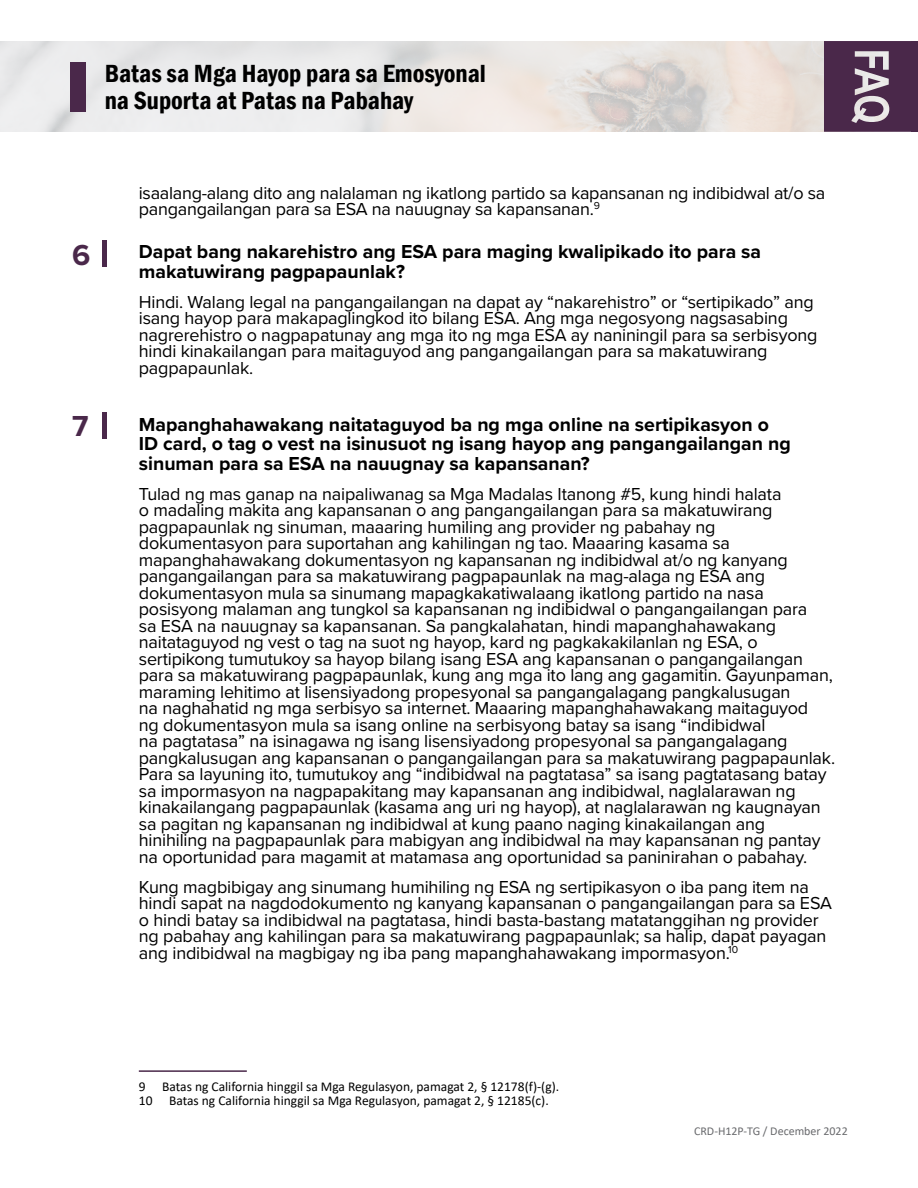
<style>
.page{position:relative;width:918px;height:1188px;background:#fff}
.page>*{position:absolute;margin:0;border:0;box-sizing:border-box;transform-origin:0 0}
.t1{font:700 30px "Proxima Nova";color:#4a284a}
.t2{font:600 condensed 25.5px/27px "Franklin Gothic";color:#000}
.t3{font:700 19.5px/19.5px "Proxima Nova";color:#000}
.t4{font:18px/16.5px "Proxima Nova";letter-spacing:-.01em;color:#000}
.t5{font:13.5px "Calibri";color:#000}
.t6{font:12px "Calibri";color:#696a6d}
.t7{font:10.5px "Proxima Nova";color:#000}
.s1{font-size:18px}
</style>
<div class="page">
<svg style="left:824px;top:41px;width:94px;height:91px;background:#614461"></svg>
<div style="left:102px;top:241px;width:5px;height:26px;background:#4a284a"></div>
<div style="left:102px;top:413px;width:5px;height:26px;background:#4a284a"></div>
<hr style="left:139px;top:1070px;width:108px;height:2px;background:#4a284a">
<div style="left:70px;top:62px;width:16px;height:50px;background:#4a284a"></div>
<h2 class="t2" style="left:105px;top:60px;width:383px">Batas sa Mga Hayop para sa Emosyonal na Suporta at Patas na Pabahay</h2>
<h1 class="t1" style="left:72px;top:232px;width:20px">6</h1>
<h1 class="t1" style="left:72px;top:404px;width:18px">7</h1>
<p class="t4" style="left:139px;top:184px;width:688px">isaalang-alang dito ang nalalaman ng ikatlong partido sa kapansanan ng indibidwal at o/ sa pangangailangan para sa ESA na nauugnay sa kapansanan.<sup>9</sup></p>
<p class="t3" style="left:139px;top:242px;width:624px">Dapat bang nakarehistro ang ESA para maging kwalipikado ito para sa makatuwirang pagpapaunlak?</p>
<p class="t4" style="left:139px;top:293px;width:680px">Hindi. Walang legal na pangangailangan na dapat ay “nakarehistro” or “sertipikado” ang isang hayop para makapaglingkod ito bilang ESA. Ang mga negosyong nagsasabing nagrerehistro o nagpapatunay ang mga ito ng mga ESA ay naniningil para sa serbisyong hindi kinakailangan para maitaguyod ang pangangailangan para sa makatuwirang pagpapaunlak.</p>
<p class="t3" style="left:139px;top:414px;width:653px">Mapanghahawakang naitataguyod ba ng mga online na sertipikasyon o<br>ID card o, tag o vest na isinusuot ng isang hayop ang pangangailangan ng sinuman para sa ESA na nauugnay sa kapansanan?</p>
<p class="t4" style="left:139px;top:485px;width:698px">Tulad ng mas ganap na naipaliwanag sa Mga Madalas Itanong #5, kung hindi halata<br>o madaling makita ang kapansanan o ang pangangailangan para sa makatuwirang pagpapaunlak ng sinuman, maaaring humiling ang provider ng pabahay ng dokumentasyon para suportahan ang kahilingan ng tao. Maaaring kasama sa mapanghahawakang dokumentasyon ng kapansanan ng indibidwal at o/ ng kanyang pangangailangan para sa makatuwirang pagpapaunlak na mag-alaga ng ESA ang dokumentasyon mula sa sinumang mapagkakatiwalaang ikatlong partido na nasa posisyong malaman ang tungkol sa kapansanan ng indibidwal o pangangailangan para<br>sa ESA na nauugnay sa kapansanan. Sa pangkalahatan, hindi mapanghahawakang naitataguyod ng vest o tag na suot ng hayop, kard ng pagkakakilanlan ng ESA o, sertipikong tumutukoy sa hayop bilang isang ESA ang kapansanan o pangangailangan para sa makatuwirang pagpapaunlak, kung ang mga ito lang ang gagamitin. Gayunpaman, maraming lehitimo at lisensiyadong propesyonal sa pangangalagang pangkalusugan<br>na naghahatid ng mga serbisyo sa internet. Maaaring mapanghahawakang maitaguyod<br>ng dokumentasyon mula sa isang online na serbisyong batay sa isang “indibidwal<br>na pagtatasa” na isinagawa ng isang lisensiyadong propesyonal sa pangangalagang pangkalusugan ang kapansanan o pangangailangan para sa makatuwirang pagpapaunlak.<br>Para sa layuning ito, tumutukoy ang “indibidwal na pagtatasa” sa isang pagtatasang batay sa impormasyon na nagpapakitang may kapansanan ang indibidwal, naglalarawan ng kinakailangang pagpapaunlak (kasama ang uri ng hayop ,) at naglalarawan ng kaugnayan sa pagitan ng kapansanan ng indibidwal at kung paano naging kinakailangan ang hinihiling na pagpapaunlak para mabigyan ang indibidwal na may kapansanan ng pantay na oportunidad para magamit at matamasa ang oportunidad sa paninirahan o pabahay.</p>
<p class="t4" style="left:139px;top:878px;width:695px">Kung magbibigay ang sinumang humihiling ng ESA ng sertipikasyon o iba pang item na hindi sapat na nagdodokumento ng kanyang kapansanan o pangangailangan para sa ESA o hindi batay sa indibidwal na pagtatasa, hindi basta-bastang matatanggihan ng provider ng pabahay ang kahilingan para sa makatuwirang pagpapaunlak; sa halip, dapat payagan</p>
<p class="t7" style="left:726px;top:941px;width:14px"><span class="s1">.</span>10</p>
<p class="t4" style="left:139px;top:944px;width:589px">ang indibidwal na magbigay ng iba pang mapanghahawakang impormasyon</p>
<p class="t5" style="left:139px;top:1077px;width:8px">9</p>
<p class="t5" style="left:139px;top:1091px;width:15px">10</p>
<p class="t5" style="left:162px;top:1077px;width:399px">Batas ng California hinggil sa Mga Regulasyon, p a m a g a t 2 , § 1 2 1 7 8 .(g(-)f(</p>
<p class="t5" style="left:169px;top:1091px;width:381px">Batas ng California hinggil sa Mga Regulasyon, pamagat 2, § 12185 . (c(</p>
<p class="t6" style="left:694px;top:1123px;width:155px">CRD H- 12 -P TG / December 2022</p>
</div>
